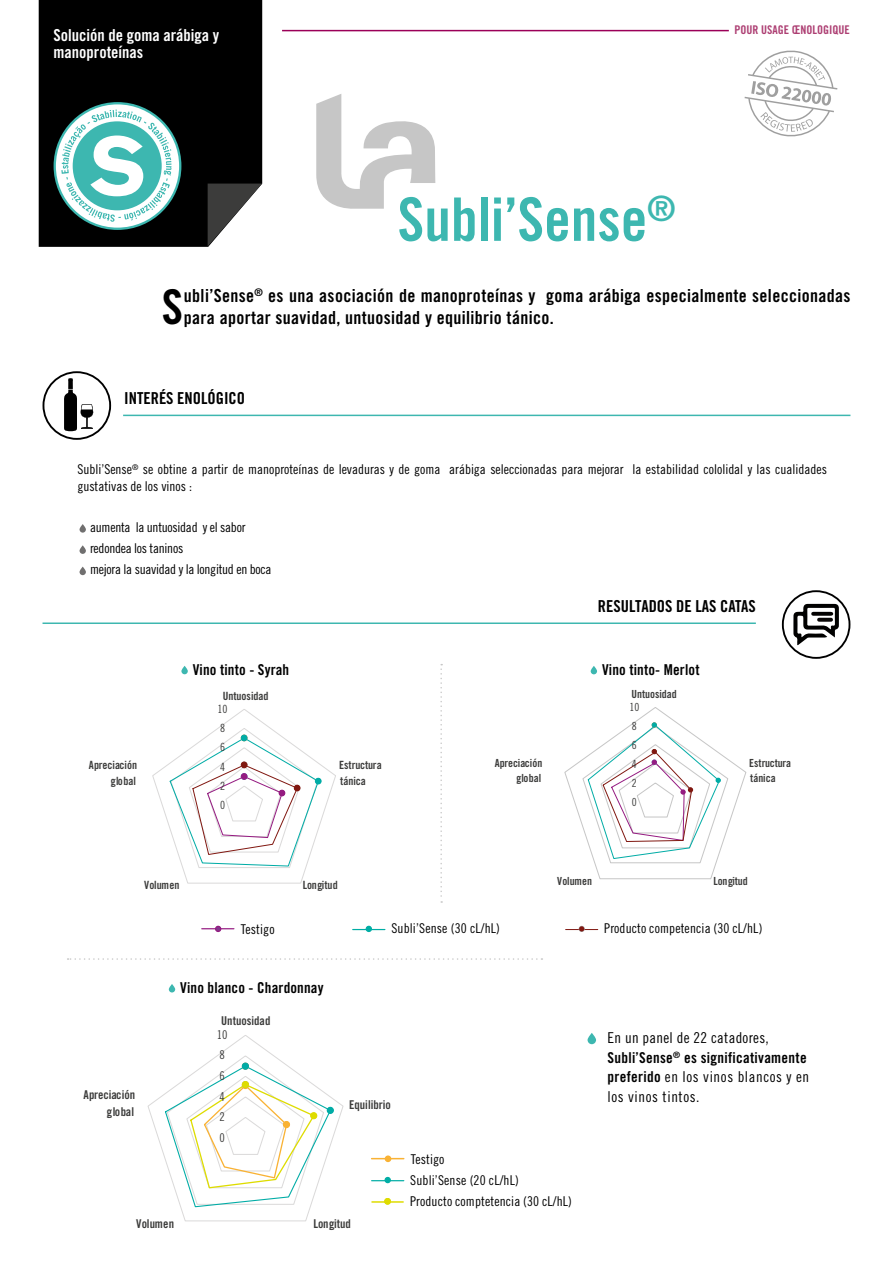
<style>
.page{position:relative;width:893px;height:1263px;background:#fff}
.page>*{position:absolute;margin:0;border:0;box-sizing:border-box;transform-origin:0 0}
.t1{font:60px "Trade Gothic LT Std Bd Cn 20";color:#3db7b0}
.t2{font:47.85px "Trade Gothic LT Std Bd Cn 20";color:#000}
.t3{font:18px/21.6px "Trade Gothic LT Std Bd Cn 20";letter-spacing:.02em;color:#000}
.t4{font:16.5px "Trade Gothic LT Std Bd Cn 20";color:#000}
.t5{font:16.5px/16.5px "Trade Gothic LT Std Bd Cn 20";color:#fff}
.t6{font:15px "Trade Gothic LT Std Bd Cn 20";letter-spacing:.01em;color:#000}
.t7{font:15px/19.5px "Trade Gothic LT Std Cn 18";letter-spacing:.04em;color:#000}
.t8{font:15px "Trade Gothic LT Std Cn 18";letter-spacing:.02em;color:#000}
.t9{font:13.5px/21.1px "Trade Gothic LT Std Cn 18";color:#000}
.t10{font:13.5px/20.7px "Trade Gothic LT Std Cn 18";letter-spacing:-.02em;color:#000}
.t11{font:12.15px/17px "Trade Gothic LT Std Bd Cn 20";color:#3c3c3b;text-align:right}
.t12{font:12.15px "Trade Gothic LT Std Cn 18";color:#3c3c3b}
.t13{font:12px "Trade Gothic LT Std Bd Cn 20";color:#ad3f73}
.t14{font:11.4px/15.8px "Trade Gothic LT Std Bd Cn 20";color:#3c3c3b}
.t15{font:11.4px "Trade Gothic LT Std Cn 18";color:#3c3c3b}
.t16{font:11.1px/15.6px "Trade Gothic LT Std Bd Cn 20";color:#3c3c3b}
.t17{font:11.1px "Trade Gothic LT Std Cn 18";color:#3c3c3b}
.s1{font-family:"Trade Gothic LT Std Bd Cn 20"}
</style>
<div class="page">
<svg style="left:43px;top:371px;width:68px;height:69px"></svg>
<hr style="left:123px;top:415px;width:727px;height:1px;background:#3db7b0">
<hr style="left:43px;top:622px;width:713px;height:2px;background:#3db7b0">
<svg style="left:744px;top:50px;width:94px;height:87px"></svg>
<svg style="left:316px;top:94px;width:119px;height:115px"></svg>
<hr style="left:282px;top:30px;width:447px;height:1px;background:#9b0058">
<div style="left:39px;top:0;width:223px;height:247px;background:#000"></div>
<svg style="left:208px;top:184px;width:54px;height:62px"></svg>
<svg style="left:54px;top:102px;width:127px;height:128px"></svg>
<div style="left:80px;top:524px;width:6px;height:9px;background:#706f6f;border-radius:3px"></div>
<svg style="left:80px;top:545px;width:6px;height:9px"></svg>
<div style="left:80px;top:567px;width:6px;height:8px;background:#706f6f;border-radius:3px"></div>
<svg style="left:782px;top:590px;width:68px;height:69px"></svg>
<svg style="left:588px;top:1033px;width:8px;height:11px"></svg>
<svg style="left:152px;top:709px;width:184px;height:175px"></svg>
<div style="left:241px;top:761px;width:6px;height:7px;border:1px solid #801710;border-radius:50%"></div>
<svg style="left:181px;top:666px;width:7px;height:8px"></svg>
<svg style="left:564px;top:707px;width:183px;height:172px"></svg>
<div style="left:591px;top:666px;width:6px;height:8px;background:#3db7b0;border-radius:3px"></div>
<svg style="left:440px;top:664px;width:2px;height:239px"></svg>
<hr style="left:202px;top:928px;width:32px;height:1px;background:#951b81">
<svg style="left:215px;top:926px;width:6px;height:6px"></svg>
<hr style="left:353px;top:929px;width:32px;height:1px;background:#00ada5">
<svg style="left:366px;top:926px;width:6px;height:6px"></svg>
<hr style="left:566px;top:929px;width:32px;height:1px;background:#801710">
<svg style="left:579px;top:926px;width:6px;height:6px"></svg>
<svg style="left:147px;top:1035px;width:197px;height:187px"></svg>
<div style="left:242px;top:1081px;width:7px;height:7px;border:1px solid #dedc00;border-radius:50%"></div>
<svg style="left:169px;top:984px;width:6px;height:8px"></svg>
<hr style="left:372px;top:1158px;width:32px;height:1px;background:#f9b234">
<div style="left:385px;top:1155px;width:6px;height:7px;border:2px solid #f9b234;border-radius:50%"></div>
<hr style="left:372px;top:1180px;width:32px;height:1px;background:#00ada5">
<div style="left:384px;top:1177px;width:7px;height:6px;border:1px solid #00ada5;border-radius:50%"></div>
<hr style="left:371px;top:1201px;width:33px;height:2px;background:#dedc00">
<div style="left:384px;top:1198px;width:7px;height:6px;border:2px solid #dedc00;border-radius:50%"></div>
<svg style="left:68px;top:958px;width:474px;height:2px"></svg>
<p class="t5" style="left:54px;top:27px;width:167px">Solución de goma arábiga y manoproteínas</p>
<p class="t13" style="left:735px;top:23px;width:117px">POUR USAGE ŒNOLOGIQUE</p>
<h1 class="t1" style="left:398px;top:183px;width:279px">Subli’Sense<sup>®</sup></h1>
<h2 class="t2" style="left:162px;top:278px;width:23px">S</h2>
<h3 class="t3" style="left:184px;top:285px;width:668px">ubli’Sense<sup>®</sup> es una asociación de manoproteínas y goma arábiga especialmente seleccionadas para aportar suavidad, untuosidad y equilibrio tánico.</h3>
<p class="t4" style="left:124px;top:388px;width:122px">INTERÉS ENOLÓGICO</p>
<p class="t9" style="left:77px;top:461px;width:751px;line-height:16.5px">Subli’Sense<sup>®</sup> se obtine a partir de manoproteínas de levaduras y de goma arábiga seleccionadas para mejorar la estabilidad cololidal y las cualidades gustativas de los vinos :</p>
<p class="t10" style="left:90px;top:517px;width:183px">aumenta la untuosidad y el sabor redondea los taninos<br>mejora la suavidad y la longitud en boca</p>
<p class="t4" style="left:598px;top:596px;width:159px">RESULTADOS DE LAS CATAS</p>
<p class="t6" style="left:193px;top:660px;width:98px">Vino tinto - Syrah</p>
<p class="t6" style="left:602px;top:660px;width:99px">Vino tinto- Merlot</p>
<p class="t14" style="left:223px;top:687px;width:47px">Untuosidad</p>
<p class="t16" style="left:632px;top:686px;width:47px">Untuosidad</p>
<p class="t15" style="left:218px;top:702px;width:12px">10</p>
<p class="t17" style="left:629px;top:700px;width:11px">10</p>
<p class="t15" style="left:220px;top:721px;width:7px">8</p>
<p class="t17" style="left:632px;top:719px;width:6px">8</p>
<p class="t15" style="left:220px;top:740px;width:7px">6</p>
<p class="t17" style="left:632px;top:738px;width:6px">6</p>
<p class="t14" style="left:89px;top:757px;width:50px;text-align:right">Apreciación global</p>
<p class="t15" style="left:220px;top:760px;width:7px">4</p>
<p class="t15" style="left:220px;top:779px;width:7px">2</p>
<p class="t14" style="left:339px;top:757px;width:44px">Estructura tánica</p>
<p class="t16" style="left:495px;top:755px;width:49px;text-align:right">Apreciación global</p>
<p class="t17" style="left:632px;top:757px;width:6px">4</p>
<p class="t17" style="left:632px;top:776px;width:6px">2</p>
<p class="t16" style="left:749px;top:755px;width:43px">Estructura tánica</p>
<p class="t15" style="left:220px;top:798px;width:7px">0</p>
<p class="t17" style="left:632px;top:795px;width:6px">0</p>
<p class="t14" style="left:144px;top:877px;width:37px">Volumen</p>
<p class="t14" style="left:303px;top:877px;width:36px">Longitud</p>
<p class="t16" style="left:557px;top:873px;width:36px">Volumen</p>
<p class="t16" style="left:713px;top:873px;width:36px">Longitud</p>
<p class="t9" style="left:241px;top:918px;width:35px">Testigo</p>
<p class="t9" style="left:391px;top:918px;width:110px">Subli’Sense (30 cL/hL)</p>
<p class="t9" style="left:604px;top:918px;width:160px">Producto competencia (30 cL/hL)</p>
<p class="t6" style="left:180px;top:978px;width:145px">Vino blanco - Chardonnay</p>
<p class="t11" style="left:221px;top:1012px;width:51px">Untuosidad</p>
<p class="t12" style="left:217px;top:1027px;width:12px">10</p>
<p class="t12" style="left:219px;top:1048px;width:7px">8</p>
<p class="t11" style="left:84px;top:1086px;width:53px">Apreciación global</p>
<p class="t12" style="left:219px;top:1068px;width:7px">6</p>
<p class="t12" style="left:219px;top:1089px;width:7px">4</p>
<p class="t12" style="left:219px;top:1109px;width:7px">2</p>
<p class="t12" style="left:219px;top:1130px;width:7px">0</p>
<p class="t11" style="left:349px;top:1096px;width:43px">Equilibrio</p>
<p class="t11" style="left:136px;top:1215px;width:39px">Volumen</p>
<p class="t11" style="left:313px;top:1215px;width:39px">Longitud</p>
<p class="t9" style="left:410px;top:1148px;width:163px">Testigo<br>Subli’Sense (20 cL/hL)<br>Producto comptetencia (30 cL/hL)</p>
<p class="t8" style="left:607px;top:1029px;width:163px">En un panel de 22 catadores,</p>
<p class="t6" style="left:607px;top:1048px;width:201px">Subli’Sense<sup>®</sup> es significativamente</p>
<p class="t7" style="left:607px;top:1067px;width:203px"><span class="s1">preferido</span> en los vinos blancos y en los vinos tintos.</p>
</div>
